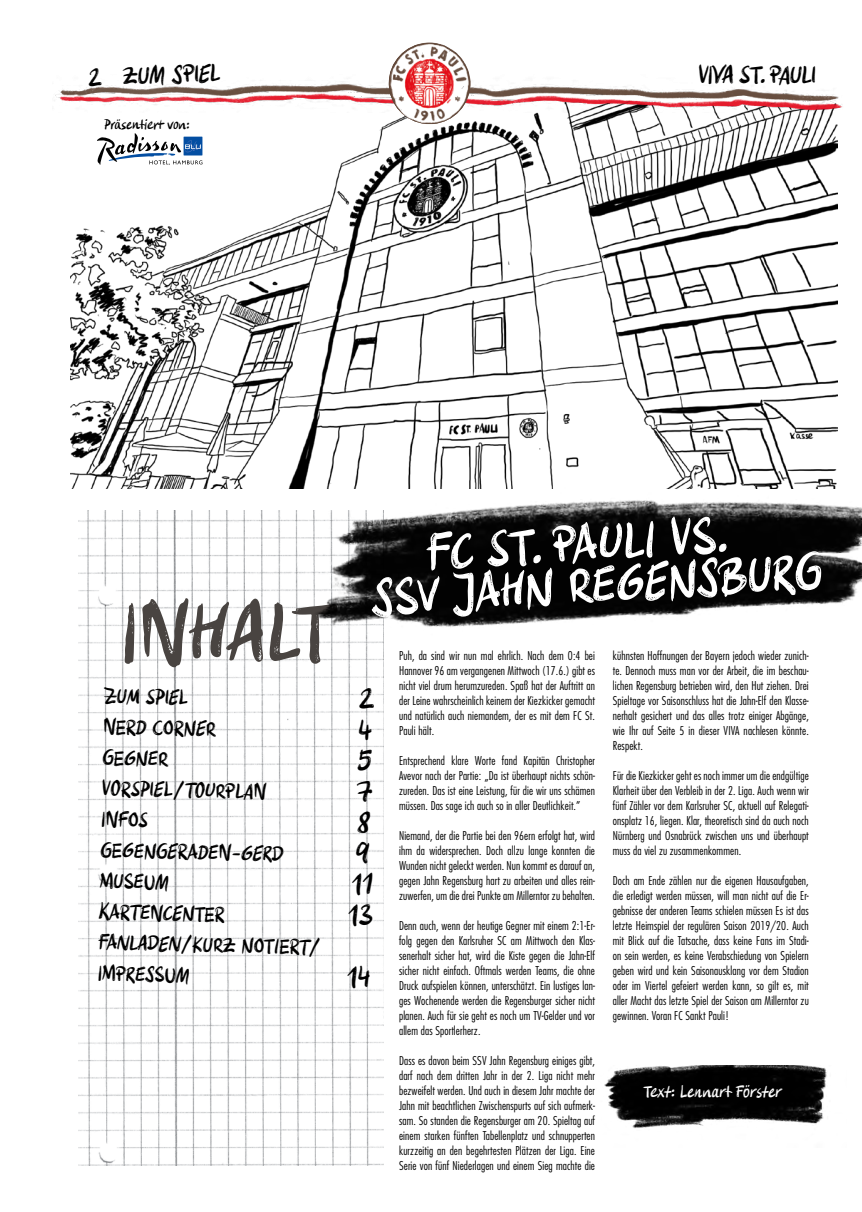
<style>
.page{position:relative;width:862px;height:1212px;background:#fff}
.page>*{position:absolute;margin:0;border:0;box-sizing:border-box;transform-origin:0 0}
.t1{font:83.75px "FCSP Handspiel Regular Textur";letter-spacing:-.005em;color:#494441}
.t2{font:51.38px/41.5px "FCSP Handspiel Regular Textur";color:#fff}
.t3{font:25px "FCSP Handspiel Regular Textur";letter-spacing:-.03em;color:#000}
.t4{font:21.25px/30.5px "FCSP Handspiel Regular Textur";color:#000}
.t5{font:16.5px "FCSP Handspiel Regular Textur";color:#fff}
.t6{font:13.75px "FCSP Handspiel";color:#000}
.t7{font:300 condensed 11.88px/15px "Futura Std";letter-spacing:.01em;color:#000;text-align:justify}
</style>
<div class="page">
<img style="left:262px;top:74px;width:581px;height:35px">
<img style="left:71px;top:98px;width:766px;height:391px">
<img style="left:78px;top:510px;width:305px;height:655px">
<img style="left:604px;top:1065px;width:223px;height:63px">
<img style="left:388px;top:43px;width:82px;height:81px;border-radius:39px">
<div style="left:42px;top:61px;width:220px;height:162px;background:#fff"></div>
<svg style="left:97px;top:133px;width:105px;height:32px"></svg>
<img style="left:305px;top:459px;width:556px;height:206px">
<svg style="left:359px;top:688px;width:15px;height:21px"></svg>
<svg style="left:358px;top:719px;width:13px;height:21px"></svg>
<svg style="left:357px;top:749px;width:14px;height:22px"></svg>
<svg style="left:356px;top:780px;width:16px;height:22px"></svg>
<svg style="left:357px;top:811px;width:13px;height:22px"></svg>
<svg style="left:356px;top:842px;width:13px;height:22px"></svg>
<svg style="left:352px;top:873px;width:20px;height:22px"></svg>
<svg style="left:348px;top:904px;width:24px;height:22px"></svg>
<svg style="left:347px;top:965px;width:22px;height:23px"></svg>
<h3 class="t3" style="left:87px;top:62px;width:134px;rotate:-2deg">2 ZUM SPIEL</h3>
<h3 class="t3" style="left:698px;top:59px;width:119px">VIVA ST. PAULI</h3>
<p class="t6" style="left:104px;top:116px;width:87px">Präsentiert von:</p>
<h1 class="t1" style="left:121px;top:582px;width:214px">INHALT</h1>
<h3 class="t4" style="left:104px;top:681px;width:85px;rotate:1deg">ZUM SPIEL</h3>
<h3 class="t4" style="left:103px;top:712px;width:114px;rotate:1deg">NERD CORNER</h3>
<h3 class="t4" style="left:103px;top:742px;width:67px;rotate:1deg">GEGNER</h3>
<h3 class="t4" style="left:102px;top:773px;width:165px;rotate:1deg">VORSPIEL/TOURPLAN</h3>
<h3 class="t4" style="left:101px;top:804px;width:49px;rotate:1deg">INFOS</h3>
<h3 class="t4" style="left:101px;top:835px;width:183px;rotate:1deg">GEGENGERADEN-GERD</h3>
<h3 class="t4" style="left:100px;top:866px;width:71px;rotate:1deg">MUSEUM</h3>
<h3 class="t4" style="left:99px;top:897px;width:126px;rotate:1deg">KARTENCENTER</h3>
<h3 class="t4" style="left:99px;top:928px;width:223px;rotate:1deg">FANLADEN/KURZ NOTIERT/<br>IMPRESSUM</h3>
<h2 class="t2" style="left:368px;top:535px;width:453px;text-indent:57px;rotate:-3deg">FC ST. PAULI VS.<br>SSV JAHN REGENSBURG</h2>
<p class="t7" style="left:399px;top:648px;width:197px">Puh, da sind wir nun mal ehrlich. Nach dem 0:4 bei Hannover 96 am vergangenen Mittwoch (17.6.) gibt es nicht viel drum herumzureden. Spaß hat der Auftritt an der Leine wahrscheinlich keinem der Kiezkicker gemacht und natürlich auch niemandem, der es mit dem FC St.<br>Pauli hält.</p>
<p class="t7" style="left:399px;top:753px;width:197px">Entsprechend klare Worte fand Kapitän Christopher Avevor nach der Partie: „Da ist überhaupt nichts schön&shy;zureden. Das ist eine Leistung, für die wir uns schämen müssen. Das sage ich auch so in aller Deutlichkeit.”</p>
<p class="t7" style="left:399px;top:828px;width:197px">Niemand, der die Partie bei den 96ern erfolgt hat, wird ihm da widersprechen. Doch allzu lange konnten die Wunden nicht geleckt werden. Nun kommt es darauf an, gegen Jahn Regensburg hart zu arbeiten und alles rein&shy;zuwerfen, um die drei Punkte am Millerntor zu behalten.</p>
<p class="t7" style="left:399px;top:918px;width:197px">Denn auch, wenn der heutige Gegner mit einem 2:1-Er&shy;folg gegen den Karlsruher SC am Mittwoch den Klas&shy;senerhalt sicher hat, wird die Kiste gegen die Jahn-Elf sicher nicht einfach. Oftmals werden Teams, die ohne Druck aufspielen können, unterschätzt. Ein lustiges lan&shy;ges Wochenende werden die Regensburger sicher nicht planen. Auch für sie geht es noch um TV-Gelder und vor allem das Sportlerherz.</p>
<p class="t7" style="left:399px;top:1053px;width:197px">Dass es davon beim SSV Jahn Regensburg einiges gibt, darf nach dem dritten Jahr in der 2. Liga nicht mehr bezweifelt werden. Und auch in diesem Jahr machte der Jahn mit beachtlichen Zwischenspurts auf sich aufmerk&shy;sam. So standen die Regensburger am 20. Spieltag auf einem starken fünften Tabellenplatz und schnupperten kurzzeitig an den begehrtesten Plätzen der Liga. Eine Serie von fünf Niederlagen und einem Sieg machte die</p>
<p class="t7" style="left:612px;top:648px;width:197px">kühnsten Hoffnungen der Bayern jedoch wieder zunich&shy;te. Dennoch muss man vor der Arbeit, die im beschau&shy;lichen Regensburg betrieben wird, den Hut ziehen. Drei Spieltage vor Saisonschluss hat die Jahn-Elf den Klasse&shy;nerhalt gesichert und das alles trotz einiger Abgänge, wie Ihr auf Seite 5 in dieser VIVA nachlesen könnte.<br>Respekt.</p>
<p class="t7" style="left:612px;top:768px;width:197px">Für die Kiezkicker geht es noch immer um die endgültige Klarheit über den Verbleib in der 2. Liga. Auch wenn wir fünf Zähler vor dem Karlsruher SC, aktuell auf Relegati&shy;onsplatz 16, liegen. Klar, theoretisch sind da auch noch Nürnberg und Osnabrück zwischen uns und überhaupt muss da viel zu zusammenkommen.</p>
<p class="t7" style="left:612px;top:873px;width:197px">Doch am Ende zählen nur die eigenen Hausaufgaben, die erledigt werden müssen, will man nicht auf die Er&shy;gebnisse der anderen Teams schielen müssen Es ist das letzte Heimspiel der regulären Saison 2019/20. Auch mit Blick auf die Tatsache, dass keine Fans im Stadi&shy;on sein werden, es keine Verabschiedung von Spielern geben wird und kein Saisonausklang vor dem Stadion oder im Viertel gefeiert werden kann, so gilt es, mit aller Macht das letzte Spiel der Saison am Millerntor zu gewinnen. Voran FC Sankt Pauli!</p>
<h3 class="t5" style="left:643px;top:1081px;width:139px">Text: Lennart Förster</h3>
</div>
